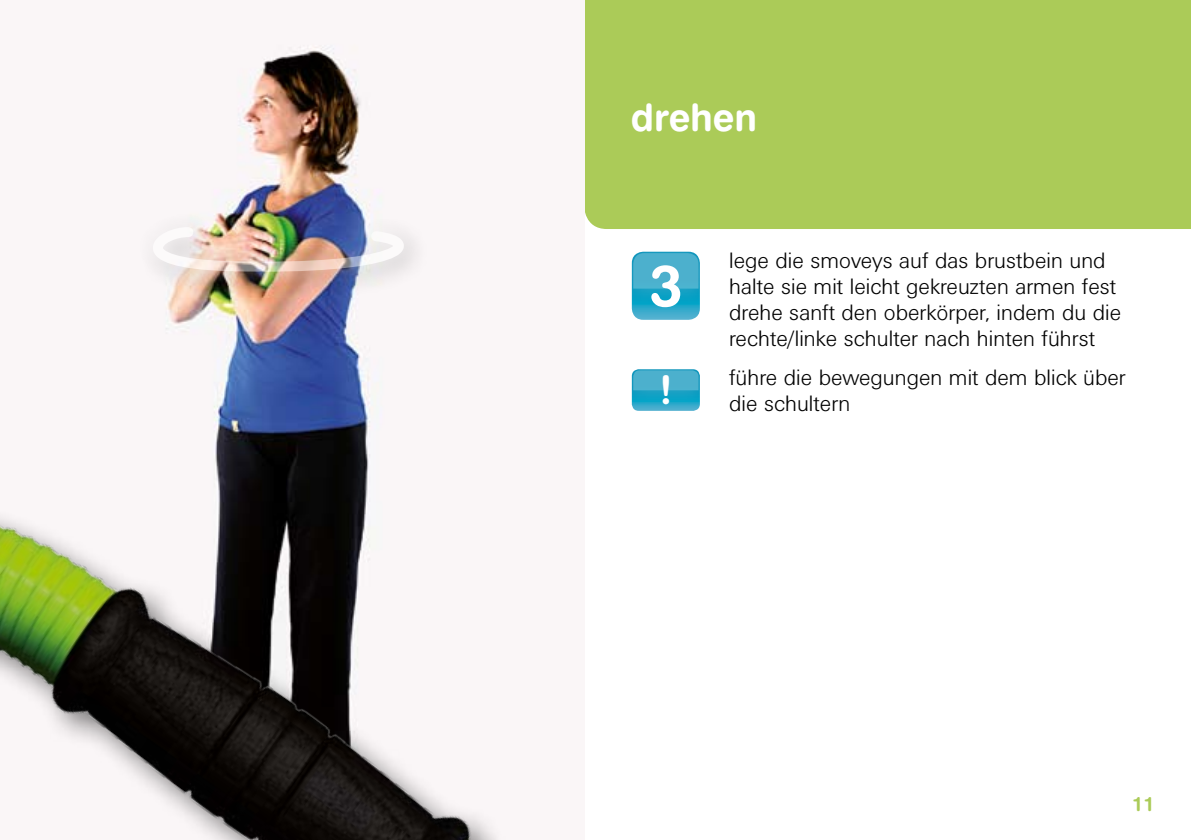
<style>
.page{position:relative;width:1191px;height:840px;background:#fff}
.page>*{position:absolute;margin:0;border:0;box-sizing:border-box;transform-origin:0 0}
.t1{font:58.4px "Swiss 721 BT Bold Rounded";color:#fff}
.t2{font:39.6px "Swiss 721 BT Bold Rounded";color:#fff}
.t3{font:38px "Swiss 721 BT Bold Rounded";letter-spacing:-.005em;color:#fff}
.t4{font:300 22px/26px "Univers BQ";color:#000}
.t5{font:20px "Swiss 721 BT Bold Rounded";color:#abcb58}
</style>
<div class="page">
<div style="left:585px;top:0;width:606px;height:229px;background:#abcb58"></div>
<img style="left:165px;top:44px;width:218px;height:355px">
<div style="left:132px;top:206px;width:298px;height:93px;background:#000;opacity:.5"></div>
<img style="left:132px;top:208px;width:294px;height:82px">
<img style="left:0;top:399px;width:501px;height:440px">
<svg style="left:632px;top:369px;width:68px;height:41px;background:#37abca"></svg>
<svg style="left:632px;top:251px;width:68px;height:68px;background:#3badcc"></svg>
<h3 class="t3" style="left:631px;top:93px;width:128px">drehen</h3>
<h1 class="t1" style="left:649px;top:248px;width:35px">3</h1>
<h2 class="t2" style="left:659px;top:365px;width:15px">!</h2>
<p class="t4" style="left:729px;top:248px;width:393px">lege die smoveys auf das brustbein und halte sie mit leicht gekreuzten armen fest drehe sanft den oberkörper, indem du die rechte/linke schulter nach hinten führst</p>
<p class="t4" style="left:729px;top:365px;width:398px">führe die bewegungen mit dem blick über die schultern</p>
<p class="t5" style="left:1132px;top:791px;width:24px">11</p>
</div>
